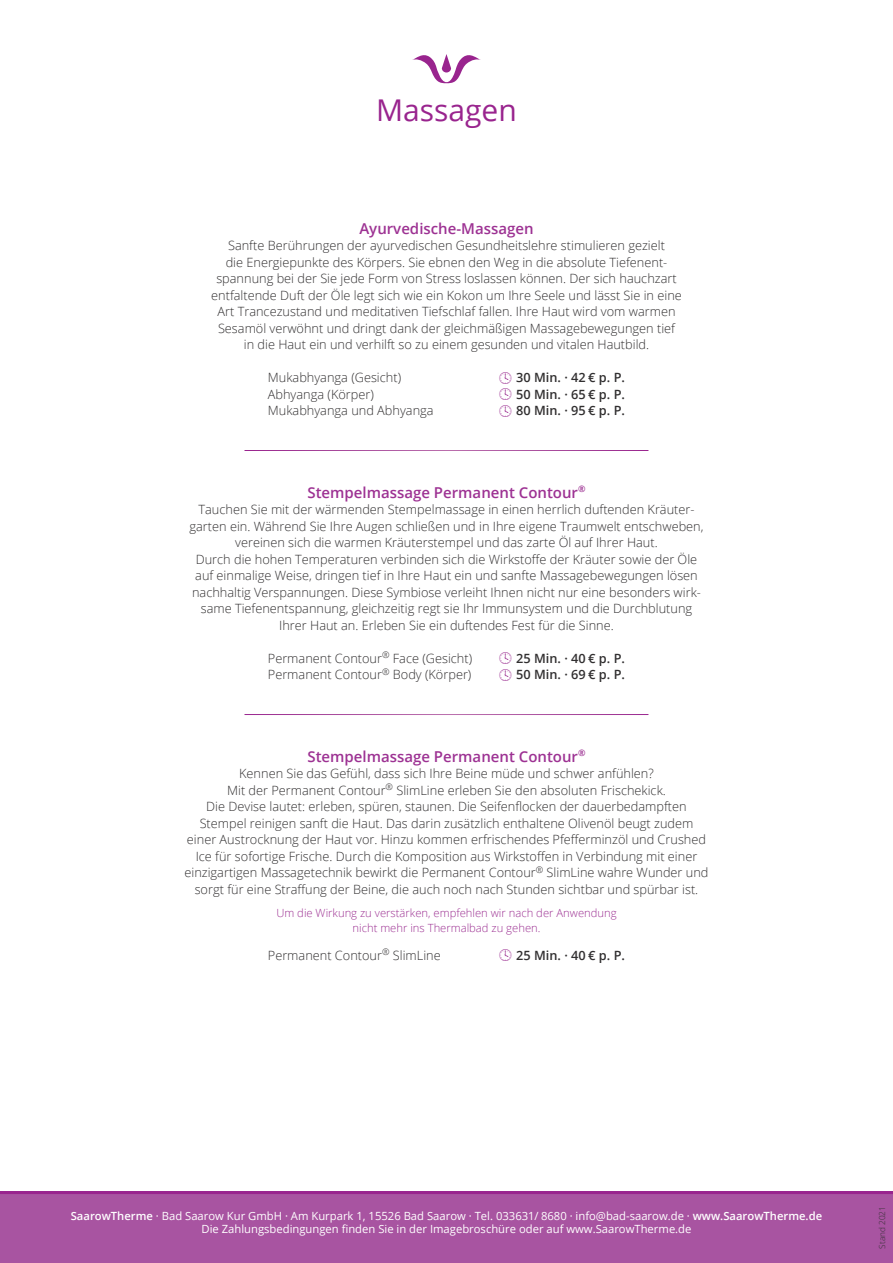
<style>
.page{position:relative;width:893px;height:1263px;background:#fff}
.page>*{position:absolute;margin:0;border:0;box-sizing:border-box;transform-origin:0 0}
.t1{font:30px "Open Sans";color:#99248e}
.t2{font:600 15px "Open Sans";color:#9d3293}
.t3{font:300 12.75px/16.5px "Open Sans";color:#312f30;text-align:center}
.t4{font:600 12.75px "Open Sans";color:#312f30}
.t5{font:11.25px/13.5px "Open Sans";color:#fff;text-align:center}
.t6{font:300 11.25px/15px "Open Sans";color:#9d3293;text-align:center}
.t7{font:300 8.25px "Open Sans";color:#312f30}
.s1{font-weight:600}
</style>
<div class="page">
<div style="left:0;top:1191px;width:893px;height:72px;background:#a854a1"></div>
<svg style="left:412px;top:54px;width:69px;height:29px"></svg>
<hr style="left:0;top:1191px;width:893px;height:3px;background:#99248e">
<h1 class="t1" style="left:376px;top:90px;width:142px">Massagen</h1>
<p class="t2" style="left:359px;top:218px;width:176px">Ayurvedische-Massagen</p>
<p class="t3" style="left:211px;top:237px;width:472px">Sanfte Berührungen der ayurvedischen Gesundheitslehre stimulieren gezielt<br>die Energiepunkte des Körpers. Sie ebnen den Weg in die absolute Tiefenent&shy;spannung bei der Sie jede Form von Stress loslassen können. Der sich hauchzart entfaltende Duft der Öle legt sich wie ein Kokon um Ihre Seele und lässt Sie in eine Art Trancezustand und meditativen Tiefschlaf fallen. Ihre Haut wird vom warmen Sesamöl verwöhnt und dringt dank der gleichmäßigen Massagebewegungen tief<br>in die Haut ein und verhilft so zu einem gesunden und vitalen Hautbild.</p>
<p class="t3" style="left:268px;top:369px;width:135px">Mukabhyanga (Gesicht)</p>
<p class="t4" style="left:516px;top:369px;width:110px">30 Min. · 42 € p. P.</p>
<p class="t3" style="left:268px;top:385px;width:107px">Abhyanga (Körper)</p>
<p class="t4" style="left:516px;top:385px;width:110px">50 Min. · 65 € p. P.</p>
<p class="t3" style="left:268px;top:402px;width:167px">Mukabhyanga und Abhyanga</p>
<p class="t4" style="left:516px;top:402px;width:110px">80 Min. · 95 € p. P.</p>
<p class="t2" style="left:307px;top:482px;width:280px">Stempelmassage Permanent Contour<sup>®</sup></p>
<p class="t3" style="left:190px;top:501px;width:515px">Tauchen Sie mit der wärmenden Stempelmassage in einen herrlich duftenden Kräuter&shy;garten ein. Während Sie Ihre Augen schließen und in Ihre eigene Traumwelt entschweben, vereinen sich die warmen Kräuterstempel und das zarte Öl auf Ihrer Haut.<br>Durch die hohen Temperaturen verbinden sich die Wirkstoffe der Kräuter sowie der Öle auf einmalige Weise, dringen tief in Ihre Haut ein und sanfte Massagebewegungen lösen nachhaltig Verspannungen. Diese Symbiose verleiht Ihnen nicht nur eine besonders wirk&shy;same Tiefenentspannung, gleichzeitig regt sie Ihr Immunsystem und die Durchblutung Ihrer Haut an. Erleben Sie ein duftendes Fest für die Sinne.</p>
<p class="t3" style="left:268px;top:649px;width:206px">Permanent Contour<sup>®</sup> Face (Gesicht)</p>
<p class="t4" style="left:516px;top:649px;width:110px">25 Min. · 40 € p. P.</p>
<p class="t3" style="left:268px;top:666px;width:205px">Permanent Contour<sup>®</sup> Body (Körper)</p>
<p class="t4" style="left:516px;top:666px;width:110px">50 Min. · 69 € p. P.</p>
<p class="t2" style="left:307px;top:746px;width:280px">Stempelmassage Permanent Contour<sup>®</sup></p>
<p class="t3" style="left:184px;top:765px;width:526px">Kennen Sie das Gefühl, dass sich Ihre Beine müde und schwer anfühlen?<br>Mit der Permanent Contour<sup>®</sup> SlimLine erleben Sie den absoluten Frischekick.<br>Die Devise lautet: erleben, spüren, staunen. Die Seifenflocken der dauerbedampften Stempel reinigen sanft die Haut. Das darin zusätzlich enthaltene Olivenöl beugt zudem einer Austrocknung der Haut vor. Hinzu kommen erfrischendes Pfefferminzöl und Crushed Ice für sofortige Frische. Durch die Komposition aus Wirkstoffen in Verbindung mit einer einzigartigen Massagetechnik bewirkt die Permanent Contour<sup>®</sup> SlimLine wahre Wunder und sorgt für eine Straffung der Beine, die auch noch nach Stunden sichtbar und spürbar ist.</p>
<p class="t6" style="left:276px;top:905px;width:342px">Um die Wirkung zu verstärken, empfehlen wir nach der Anwendung nicht mehr ins Thermalbad zu gehen.</p>
<p class="t3" style="left:268px;top:946px;width:174px">Permanent Contour<sup>®</sup> SlimLine</p>
<p class="t4" style="left:516px;top:946px;width:110px">25 Min. · 40 € p. P.</p>
<p class="t5" style="left:71px;top:1208px;width:753px"><span class="s1">SaarowTherme</span> · Bad Saarow Kur GmbH · Am Kurpark 1, 15526 Bad Saarow · Tel. 033631/ 8680 · info@bad-saarow.de · <span class="s1">www.SaarowTherme.de<br></span>Die Zahlungsbedingungen finden Sie in der Imagebroschüre oder auf www.SaarowTherme.de</p>
<p class="t7" style="left:876px;top:1248px;width:44px;rotate:-90deg">Stand 2021</p>
</div>
